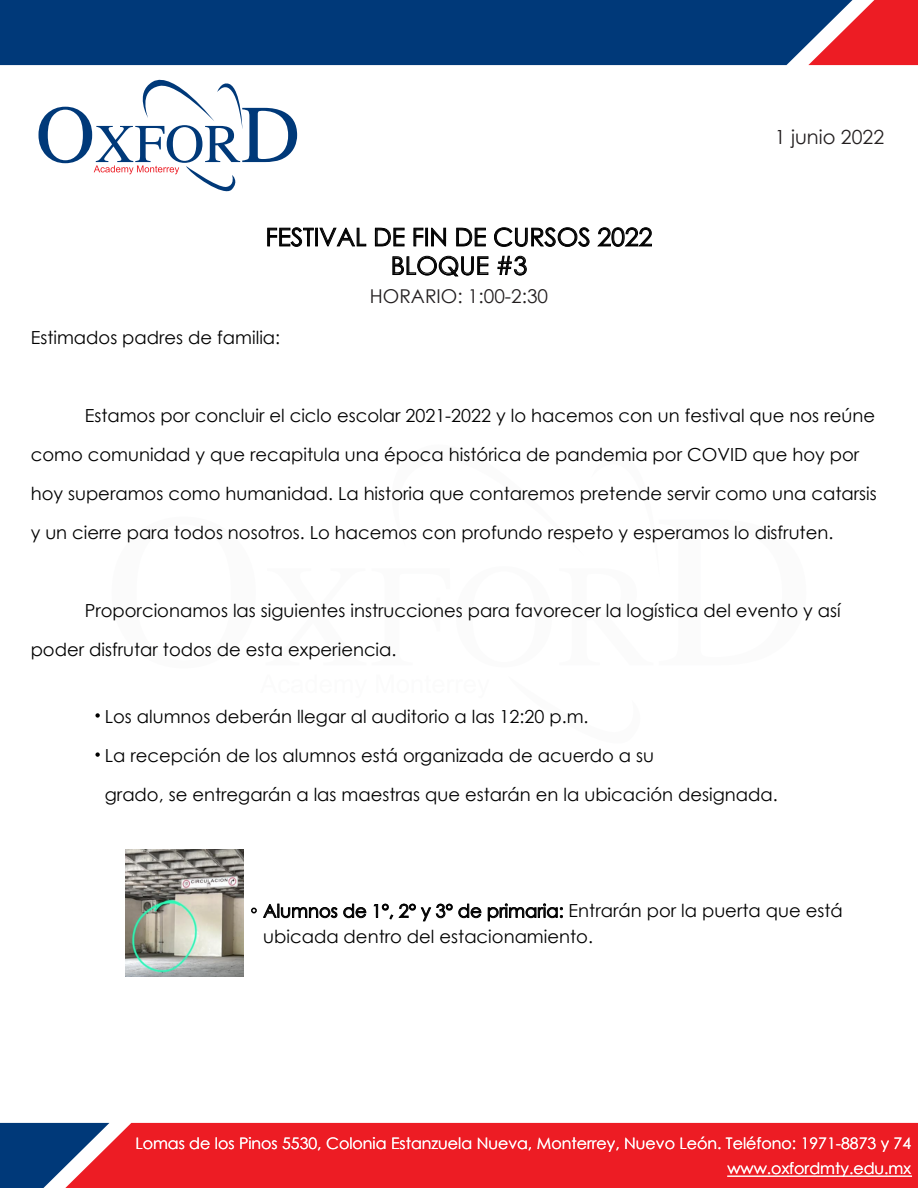
<style>
.page{position:relative;width:918px;height:1188px;background:#fff}
.page>*{position:absolute;margin:0;border:0;box-sizing:border-box;transform-origin:0 0}
.t1{font:24.75px/28.5px "Century Gothic";color:#000;text-align:center}
.t2{font:19.5px "Century Gothic";color:#231f20}
.t3{font:19.05px "Century Gothic";color:#231f20}
.t4{font:18px/39px "Century Gothic";color:#000}
.t5{font:15.9px/25px "Century Gothic";color:#fff;text-align:right}
</style>
<div class="page">
<div style="left:109px;top:1123px;width:809px;height:65px;background:#ed1c24"></div>
<svg style="left:0;top:1123px;width:109px;height:65px"></svg>
<div style="left:0;top:0;width:808px;height:65px;background:#003979"></div>
<svg style="left:808px;top:0;width:110px;height:65px"></svg>
<svg style="left:38px;top:79px;width:259px;height:113px"></svg>
<svg style="left:267px;top:227px;width:100px;height:20px"></svg>
<svg style="left:375px;top:227px;width:30px;height:20px"></svg>
<svg style="left:413px;top:227px;width:11px;height:20px"></svg>
<div style="left:425px;top:228px;width:3px;height:18px;border:1px solid #000"></div>
<svg style="left:431px;top:227px;width:15px;height:20px"></svg>
<svg style="left:456px;top:227px;width:30px;height:20px"></svg>
<svg style="left:494px;top:227px;width:96px;height:20px"></svg>
<svg style="left:597px;top:227px;width:55px;height:20px"></svg>
<svg style="left:392px;top:255px;width:97px;height:22px"></svg>
<svg style="left:497px;top:255px;width:30px;height:21px"></svg>
<svg style="left:373px;top:903px;width:190px;height:19px"></svg>
<hr style="left:727px;top:1176px;width:185px;height:1px;background:#fff">
<svg style="left:95px;top:713px;width:5px;height:5px"></svg>
<svg style="left:95px;top:752px;width:5px;height:5px"></svg>
<svg style="left:251px;top:903px;width:116px;height:16px"></svg>
<img style="left:126px;top:849px;width:117px;height:127px">
<h1 class="t1" style="left:266px;top:222px;width:388px">FESTIVAL DE FIN DE CURSOS 2022<br>BLOQUE #3</h1>
<p class="t3" style="left:370px;top:283px;width:180px">HORARIO: 1:00-2:30</p>
<p class="t4" style="left:31px;top:318px;width:251px">Estimados padres de familia:</p>
<p class="t2" style="left:775px;top:123px;width:111px">1 junio 2022</p>
<p class="t4" style="left:31px;top:396px;width:848px;text-indent:54px">Estamos por concluir el ciclo escolar 2021-2022 y lo hacemos con un festival que nos reúne como comunidad y que recapitula una época histórica de pandemia por COVID que hoy por hoy superamos como humanidad. La historia que contaremos pretende servir como una catarsis y un cierre para todos nosotros. Lo hacemos con profundo respeto y esperamos lo disfruten.</p>
<p class="t4" style="left:31px;top:591px;width:812px;text-indent:54px">Proporcionamos las siguientes instrucciones para favorecer la logística del evento y así poder disfrutar todos de esta experiencia.</p>
<p class="t4" style="left:105px;top:697px;width:674px">Los alumnos deberán llegar al auditorio a las 12:20 p.m.<br>La recepción de los alumnos está organizada de acuerdo a su<br>grado, se entregarán a las maestras que estarán en la ubicación designada.</p>
<p class="t4" style="left:263px;top:898px;width:581px;line-height:25.5px">Alumnos de 1°, 2° y 3° de primaria: Entrarán por la puerta que está ubicada dentro del estacionamiento.</p>
<p class="t5" style="left:135px;top:1130px;width:777px">Lomas de los Pinos 5530, Colonia Estanzuela Nueva, Monterrey, Nuevo León. Teléfono: 1971-8873 y 74 www.oxfordmty.edu.mx</p>
</div>
